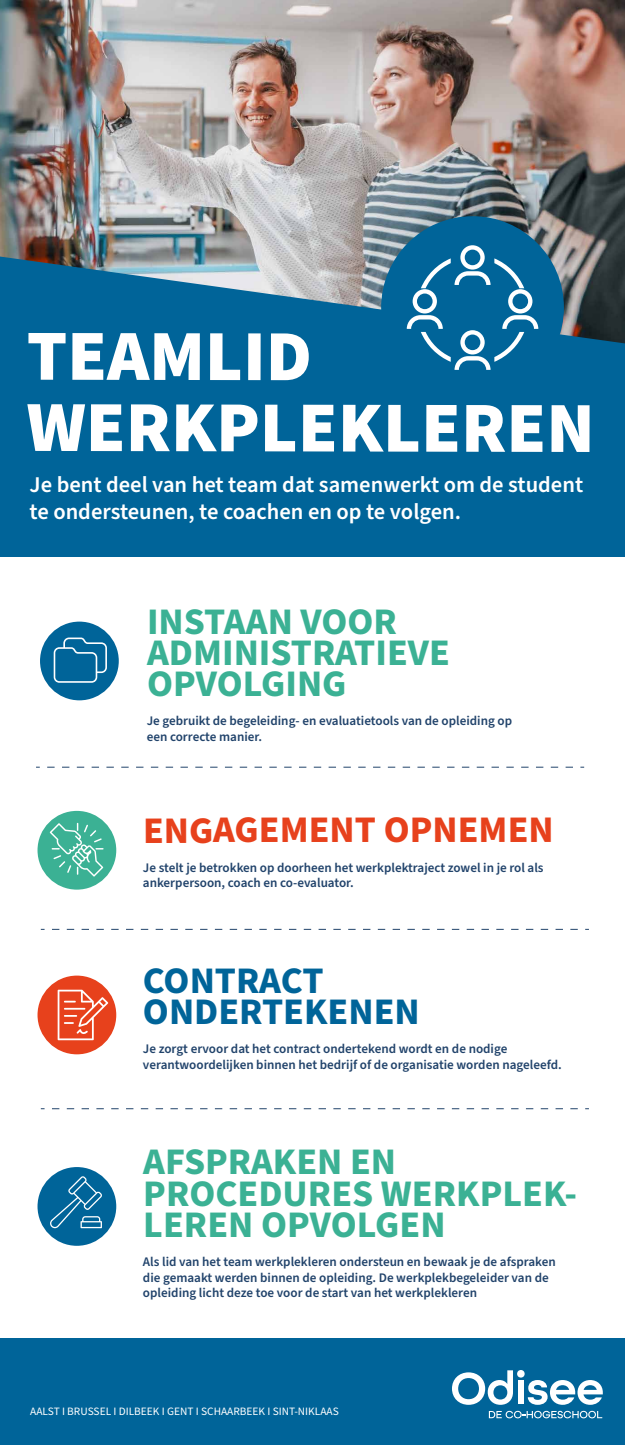
<style>
.page{position:relative;width:625px;height:1445px;background:#fff}
.page>*{position:absolute;margin:0;border:0;box-sizing:border-box;transform-origin:0 0}
.t1{font:900 71.88px/71.5px "Source Sans Pro";letter-spacing:-.005em;color:#fff}
.t2{font:700 37.5px/31.2px "Source Sans Pro";color:#3bb194}
.t3{font:700 37.5px/31.2px "Source Sans Pro";color:#006499}
.t4{font:700 37.5px "Source Sans Pro";letter-spacing:-.005em;color:#e7411c}
.t5{font:600 22.5px/27px "Source Sans Pro";color:#fff}
.t6{font:600 13.12px/15.8px "Source Sans Pro";color:#21436b}
.t7{font:11.25px "Source Sans Pro";color:#fff}
</style>
<div class="page">
<div style="left:0;top:198px;width:625px;height:358px;background:#006499"></div>
<img style="left:0;top:0;width:625px;height:343px">
<div style="left:0;top:1338px;width:625px;height:107px;background:#006499"></div>
<svg style="left:452px;top:1370px;width:61px;height:35px"></svg>
<div style="left:518px;top:1381px;width:6px;height:23px;background:#fff"></div>
<div style="left:517px;top:1370px;width:8px;height:8px;background:#fff;border-radius:50%"></div>
<svg style="left:528px;top:1380px;width:75px;height:25px"></svg>
<svg style="left:489px;top:1411px;width:113px;height:7px"></svg>
<div style="left:381px;top:216px;width:183px;height:183px;background:#006499;border-radius:50%"></div>
<svg style="left:407px;top:245px;width:131px;height:125px"></svg>
<div style="left:38px;top:1167px;width:78px;height:79px;background:#006499;border-radius:50%"></div>
<svg style="left:50px;top:1176px;width:52px;height:52px"></svg>
<div style="left:38px;top:811px;width:78px;height:79px;background:#3bb194;border-radius:50%"></div>
<svg style="left:50px;top:823px;width:54px;height:54px"></svg>
<div style="left:40px;top:622px;width:79px;height:78px;background:#006499;border-radius:50%"></div>
<svg style="left:54px;top:638px;width:53px;height:45px"></svg>
<div style="left:38px;top:976px;width:78px;height:78px;background:#e7411c;border-radius:50%"></div>
<svg style="left:58px;top:990px;width:50px;height:50px"></svg>
<svg style="left:52px;top:929px;width:537px;height:1px"></svg>
<svg style="left:47px;top:767px;width:537px;height:1px"></svg>
<svg style="left:52px;top:1108px;width:537px;height:1px"></svg>
<h1 class="t1" style="left:27px;top:322px;width:570px">TEAMLID<br>WERKPLEKLEREN</h1>
<h3 class="t5" style="left:30px;top:472px;width:555px">Je bent deel van het team dat samenwerkt om de student te ondersteunen, te coachen en op te volgen.</h3>
<h2 class="t2" style="left:147px;top:607px;width:305px">INSTAAN VOOR<br>ADMINISTRATIEVE<br>OPVOLGING</h2>
<p class="t6" style="left:147px;top:714px;width:367px">Je gebruikt de begeleiding- en evaluatietools van de opleiding op een correcte manier.</p>
<h2 class="t4" style="left:143px;top:804px;width:412px">ENGAGEMENT OPNEMEN</h2>
<p class="t6" style="left:143px;top:860px;width:402px">Je stelt je betrokken op doorheen het werkplektraject zowel in je rol als ankerpersoon, coach en co-evaluator.</p>
<h2 class="t3" style="left:143px;top:966px;width:278px">CONTRACT<br>ONDERTEKENEN</h2>
<p class="t6" style="left:143px;top:1042px;width:420px">Je zorgt ervoor dat het contract ondertekend wordt en de nodige verantwoordelijken binnen het bedrijf of de organisatie worden nageleefd.</p>
<h2 class="t2" style="left:143px;top:1147px;width:435px">AFSPRAKEN EN<br>PROCEDURES WERKPLEK-<br>LEREN OPVOLGEN</h2>
<p class="t6" style="left:143px;top:1254px;width:414px">Als lid van het team werkplekleren ondersteun en bewaak je de afspraken die gemaakt werden binnen de opleiding. De werkplekbegeleider van de opleiding licht deze toe voor de start van het werkplekleren</p>
<p class="t7" style="left:30px;top:1403px;width:310px">AALST I BRUSSEL I DILBEEK I GENT I SCHAARBEEK I SINT-NIKLAAS</p>
</div>
